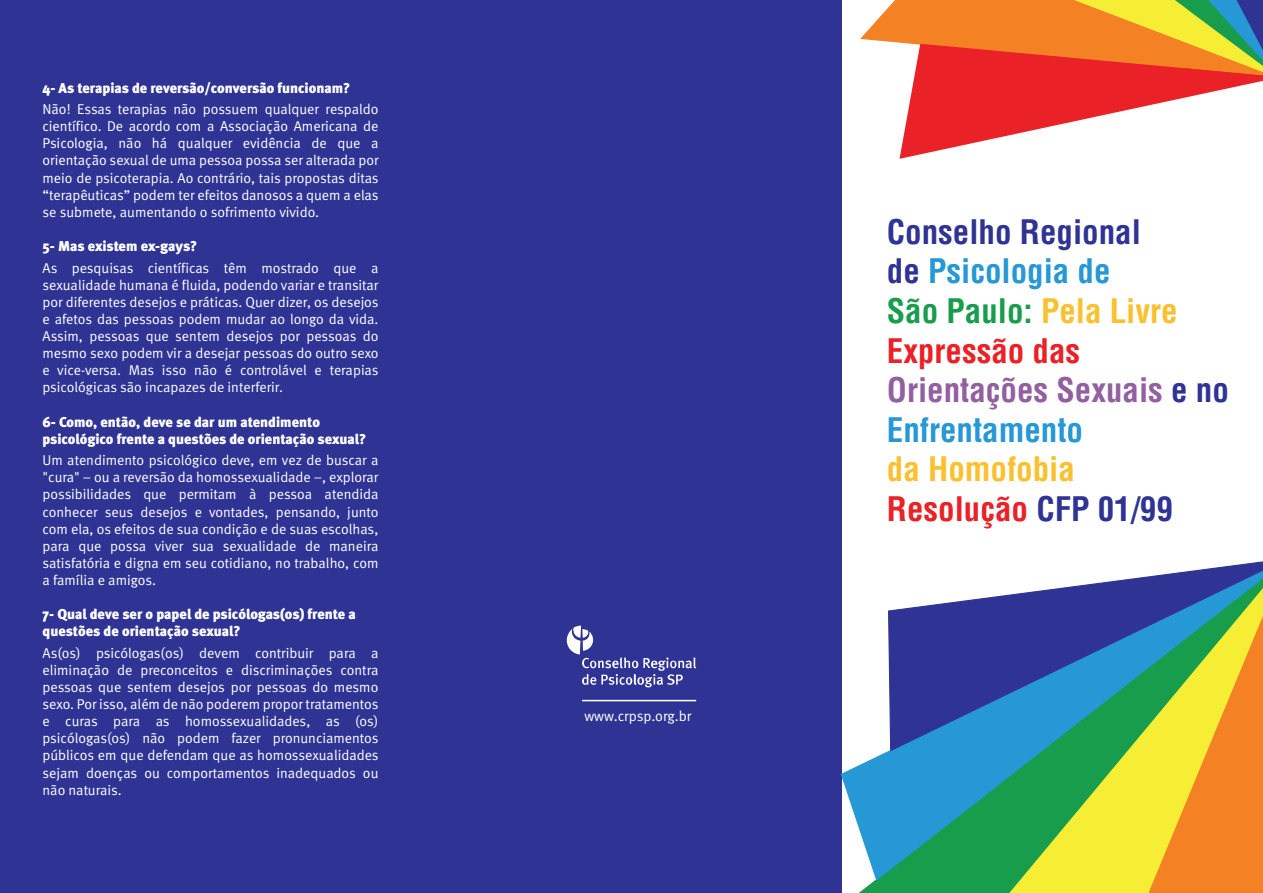
<style>
.page{position:relative;width:1263px;height:893px;background:#fff}
.page>*{position:absolute;margin:0;border:0;box-sizing:border-box;transform-origin:0 0}
.t1{font:700 condensed 33px/39.6px "Helvetica LT Std";color:#2598d5}
.t2{font:700 condensed 33px/39.6px "Helvetica LT Std";color:#fac02e}
.t3{font:14.4px "Meta Normal";color:#fff}
.t4{font:14.25px/17.1px "Meta Normal";color:#fff;text-align:justify}
.t5{font:900 14.25px/17.1px "Meta";color:#fff}
.s1{color:#2f3494}
.s2{color:#189d4d}
.s3{color:#fac02e}
.s4{color:#ea2227}
.s5{color:#9260a0}
</style>
<div class="page">
<div style="left:421px;top:0;width:421px;height:893px;background:#2f3494"></div>
<div style="left:0;top:0;width:421px;height:893px;background:#2f3494"></div>
<svg style="left:859px;top:881px;width:404px;height:12px;background:#a4b23d"></svg>
<svg style="left:841px;top:751px;width:422px;height:130px;background:#88ae66"></svg>
<svg style="left:888px;top:561px;width:375px;height:190px;background:#658697"></svg>
<svg style="left:860px;top:0;width:403px;height:159px"></svg>
<svg style="left:567px;top:626px;width:129px;height:61px"></svg>
<hr style="left:582px;top:700px;width:114px;height:1px;background:#fff">
<p class="t5" style="left:43px;top:79px;width:309px">4- As terapias de reversão/conversão funcionam?</p>
<p class="t4" style="left:43px;top:101px;width:338px">Não! Essas terapias não possuem qualquer respaldo científico. De acordo com a Associação Americana de Psicologia, não há qualquer evidência de que a orientação sexual de uma pessoa possa ser alterada por meio de psicoterapia. Ao contrário, tais propostas ditas “terapêuticas” podem ter efeitos danosos a quem a elas se submete, aumentando o sofrimento vivido.</p>
<p class="t5" style="left:43px;top:237px;width:156px">5- Mas existem ex-gays?</p>
<p class="t4" style="left:43px;top:259px;width:338px">As pesquisas científicas têm mostrado que a sexualidade humana é fluida, podendo variar e transitar por diferentes desejos e práticas. Quer dizer, os desejos e afetos das pessoas podem mudar ao longo da vida.<br>Assim, pessoas que sentem desejos por pessoas do mesmo sexo podem vir a desejar pessoas do outro sexo e vice-versa. Mas isso não é controlável e terapias psicológicas são incapazes de interferir.</p>
<p class="t5" style="left:43px;top:413px;width:325px">6- Como, então, deve se dar um atendimento psicológico frente a questões de orientação sexual?</p>
<p class="t4" style="left:43px;top:452px;width:337px">Um atendimento psicológico deve, em vez de buscar a "cura" – ou a reversão da homossexualidade –, explorar possibilidades que permitam à pessoa atendida conhecer seus desejos e vontades, pensando, junto com ela, os efeitos de sua condição e de suas escolhas, para que possa viver sua sexualidade de maneira satisfatória e digna em seu cotidiano, no trabalho, com a família e amigos.</p>
<p class="t5" style="left:43px;top:605px;width:315px">7- Qual deve ser o papel de psicólogas(os) frente a questões de orientação sexual?</p>
<p class="t4" style="left:43px;top:644px;width:338px">As(os) psicólogas(os) devem contribuir para a eliminação de preconceitos e discriminações contra pessoas que sentem desejos por pessoas do mesmo sexo. Por isso, além de não poderem propor tratamentos e curas para as homossexualidades, as (os) psicólogas(os) não podem fazer pronunciamentos públicos em que defendam que as homossexualidades sejam doenças ou comportamentos inadequados ou não naturais.</p>
<p class="t3" style="left:584px;top:707px;width:109px">www.crpsp.org.br</p>
<h1 class="t1" style="left:887px;top:212px;width:343px"><span class="s1">Conselho Regional<br>de</span> Psicologia de<br><span class="s2">São Paulo:</span> <span class="s3">Pela Livre<br></span><span class="s4">Expressão das<br></span><span class="s5">Orientações Sexuais</span> <span class="s1">e no<br></span>Enfrentamento</h1>
<h1 class="t2" style="left:887px;top:449px;width:288px">da Homofobia<br><span class="s4">Resolução</span> <span class="s1">CFP 01/99</span></h1>
</div>
